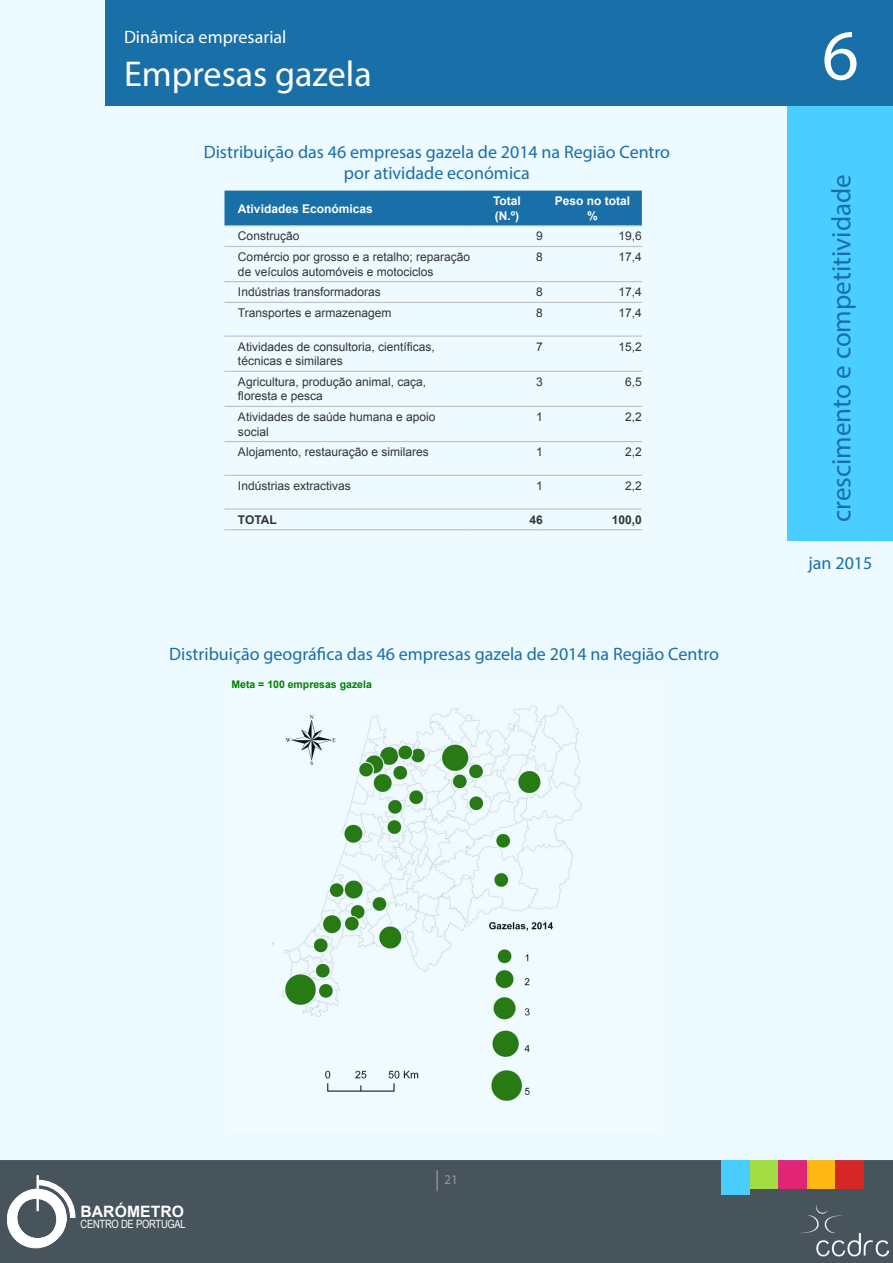
<style>
.page{position:relative;width:893px;height:1263px;background:#fff}
.page>*{position:absolute;margin:0;border:0;box-sizing:border-box;transform-origin:0 0}
.t1{font:72px "Myriad Pro";color:#fff}
.t2{font:36px "Myriad Pro";color:#fff}
.t3{font:27px "Myriad Pro";color:#196fa8}
.t4{font:18px/21.6px "Myriad Pro";color:#196fa8;text-align:center}
.t5{font:18px "Myriad Pro";color:#fff}
.t6{font:700 15.6px "Arial";letter-spacing:.005em;color:#fff}
.t7{font:13.5px "Myriad Pro";color:#939598}
.t8{font:12px/14.4px "Arial";color:#333}
.t9{font:700 12px/14.4px "Arial";color:#fff}
.t10{font:700 12px "Arial";color:#333}
.t11{font:11.4px "Arial Narrow";letter-spacing:-.025em;color:#fff}
.t12{font:700 10.5px "Arial";color:#008000}
.s1{font-size:21px}
</style>
<div class="page">
<div style="left:0;top:1160px;width:893px;height:103px;background:#48545c"></div>
<div style="left:807px;top:1160px;width:29px;height:29px;background:#ffb816"></div>
<div style="left:750px;top:1160px;width:28px;height:29px;background:#a4dc43"></div>
<img style="left:801px;top:1205px;width:87px;height:52px">
<svg style="left:7px;top:1179px;width:69px;height:69px"></svg>
<div style="left:37px;top:1176px;width:1px;height:34px;border:1px solid #fff"></div>
<div style="left:778px;top:1160px;width:29px;height:29px;background:#e02574"></div>
<div style="left:836px;top:1160px;width:28px;height:29px;background:#d62628"></div>
<div style="left:0;top:0;width:893px;height:1160px;background:#edfaff"></div>
<div style="left:722px;top:1160px;width:28px;height:35px;background:#4acdff"></div>
<div style="left:105px;top:0;width:788px;height:105px;background:#196fa8"></div>
<div style="left:788px;top:105px;width:105px;height:435px;background:#4acdff"></div>
<svg style="left:271px;top:705px;width:311px;height:396px"></svg>
<div style="left:224px;top:191px;width:418px;height:34px;background:#196fa8"></div>
<hr style="left:224px;top:225px;width:247px;height:1px;background:#c0c0c0">
<hr style="left:471px;top:225px;width:72px;height:1px;background:#c0c0c0">
<hr style="left:543px;top:225px;width:99px;height:1px;background:#c0c0c0">
<hr style="left:224px;top:246px;width:247px;height:1px;background:#c0c0c0">
<hr style="left:471px;top:246px;width:72px;height:1px;background:#c0c0c0">
<hr style="left:543px;top:246px;width:99px;height:1px;background:#c0c0c0">
<hr style="left:224px;top:281px;width:247px;height:1px;background:#c0c0c0">
<hr style="left:471px;top:281px;width:72px;height:1px;background:#c0c0c0">
<hr style="left:543px;top:281px;width:99px;height:1px;background:#c0c0c0">
<hr style="left:224px;top:302px;width:247px;height:1px;background:#c0c0c0">
<hr style="left:471px;top:302px;width:72px;height:1px;background:#c0c0c0">
<hr style="left:543px;top:302px;width:99px;height:1px;background:#c0c0c0">
<hr style="left:224px;top:336px;width:247px;height:1px;background:#c0c0c0">
<hr style="left:471px;top:336px;width:72px;height:1px;background:#c0c0c0">
<hr style="left:543px;top:336px;width:99px;height:1px;background:#c0c0c0">
<hr style="left:224px;top:371px;width:247px;height:1px;background:#c0c0c0">
<hr style="left:471px;top:371px;width:72px;height:1px;background:#c0c0c0">
<hr style="left:543px;top:371px;width:99px;height:1px;background:#c0c0c0">
<hr style="left:224px;top:406px;width:247px;height:1px;background:#c0c0c0">
<hr style="left:471px;top:406px;width:72px;height:1px;background:#c0c0c0">
<hr style="left:543px;top:406px;width:99px;height:1px;background:#c0c0c0">
<hr style="left:224px;top:441px;width:247px;height:1px;background:#c0c0c0">
<hr style="left:471px;top:441px;width:72px;height:1px;background:#c0c0c0">
<hr style="left:543px;top:441px;width:99px;height:1px;background:#c0c0c0">
<hr style="left:224px;top:475px;width:247px;height:1px;background:#c0c0c0">
<hr style="left:471px;top:475px;width:72px;height:1px;background:#c0c0c0">
<hr style="left:543px;top:475px;width:99px;height:1px;background:#c0c0c0">
<hr style="left:224px;top:508px;width:247px;height:2px;background:#c0c0c0">
<hr style="left:471px;top:508px;width:72px;height:2px;background:#c0c0c0">
<hr style="left:543px;top:508px;width:99px;height:2px;background:#c0c0c0">
<hr style="left:224px;top:529px;width:247px;height:1px;background:#c0c0c0">
<hr style="left:471px;top:529px;width:72px;height:1px;background:#c0c0c0">
<hr style="left:543px;top:529px;width:99px;height:1px;background:#c0c0c0">
<h3 class="t5" style="left:124px;top:26px;width:164px">Dinâmica empresarial</h3>
<h2 class="t2" style="left:124px;top:52px;width:249px">Empresas gazela</h2>
<h3 class="t4" style="left:204px;top:140px;width:468px">Distribuição das 46 empresas gazela de 2014 na Região Centro por atividade económica</h3>
<p class="t9" style="left:238px;top:201px;width:136px">Atividades Económicas</p>
<p class="t9" style="left:493px;top:194px;width:29px">Total (N.º)</p>
<p class="t9" style="left:555px;top:194px;width:77px;text-align:center">Peso no total %</p>
<p class="t8" style="left:238px;top:229px;width:63px">Construção</p>
<p class="t8" style="left:536px;top:229px;width:8px">9</p>
<p class="t8" style="left:618px;top:229px;width:25px">19,6</p>
<p class="t8" style="left:238px;top:250px;width:234px">Comércio por grosso e a retalho; reparação de veículos automóveis e motociclos</p>
<p class="t8" style="left:536px;top:250px;width:8px">8</p>
<p class="t8" style="left:618px;top:250px;width:25px">17,4</p>
<p class="t8" style="left:238px;top:285px;width:144px">Indústrias transformadoras</p>
<p class="t8" style="left:536px;top:285px;width:8px">8</p>
<p class="t8" style="left:618px;top:285px;width:25px">17,4</p>
<p class="t8" style="left:238px;top:306px;width:155px">Transportes e armazenagem</p>
<p class="t8" style="left:536px;top:306px;width:8px">8</p>
<p class="t8" style="left:618px;top:306px;width:25px">17,4</p>
<p class="t8" style="left:238px;top:339px;width:198px">Atividades de consultoria, científicas, técnicas e similares</p>
<p class="t8" style="left:536px;top:339px;width:8px">7</p>
<p class="t8" style="left:618px;top:339px;width:25px">15,2</p>
<p class="t8" style="left:238px;top:374px;width:190px">Agricultura, produção animal, caça, floresta e pesca</p>
<p class="t8" style="left:536px;top:374px;width:8px">3</p>
<p class="t8" style="left:625px;top:374px;width:18px">6,5</p>
<p class="t8" style="left:238px;top:410px;width:199px">Atividades de saúde humana e apoio social</p>
<p class="t8" style="left:536px;top:410px;width:8px">1</p>
<p class="t8" style="left:625px;top:410px;width:18px">2,2</p>
<p class="t8" style="left:238px;top:445px;width:192px">Alojamento, restauração e similares</p>
<p class="t8" style="left:536px;top:445px;width:8px">1</p>
<p class="t8" style="left:625px;top:445px;width:18px">2,2</p>
<p class="t8" style="left:238px;top:478px;width:114px">Indústrias extractivas</p>
<p class="t8" style="left:536px;top:478px;width:8px">1</p>
<p class="t8" style="left:625px;top:478px;width:18px">2,2</p>
<p class="t10" style="left:238px;top:511px;width:40px">TOTAL</p>
<p class="t10" style="left:529px;top:511px;width:15px">46</p>
<p class="t10" style="left:612px;top:511px;width:32px">100,0</p>
<h3 class="t4" style="left:169px;top:643px;width:551px">Distribuição geográfica das 46 empresas gazela de 2014 na Região Centro</h3>
<p class="t12" style="left:231px;top:677px;width:142px">Meta = 100 empresas gazela</p>
<h1 class="t1" style="left:822px;top:11px;width:38px">6</h1>
<h3 class="t3" style="left:825px;top:522px;width:349px;rotate:-90deg">crescimento e competitividade</h3>
<h3 class="t4" style="left:809px;top:551px;width:65px">jan 2015</h3>
<h3 class="t6" style="left:81px;top:1200px;width:105px">BARÓMETRO</h3>
<p class="t11" style="left:81px;top:1215px;width:107px">CENTRO DE PORTUGAL</p>
<p class="t7" style="left:435px;top:1171px;width:25px"><span class="s1">|</span> 21</p>
</div>
